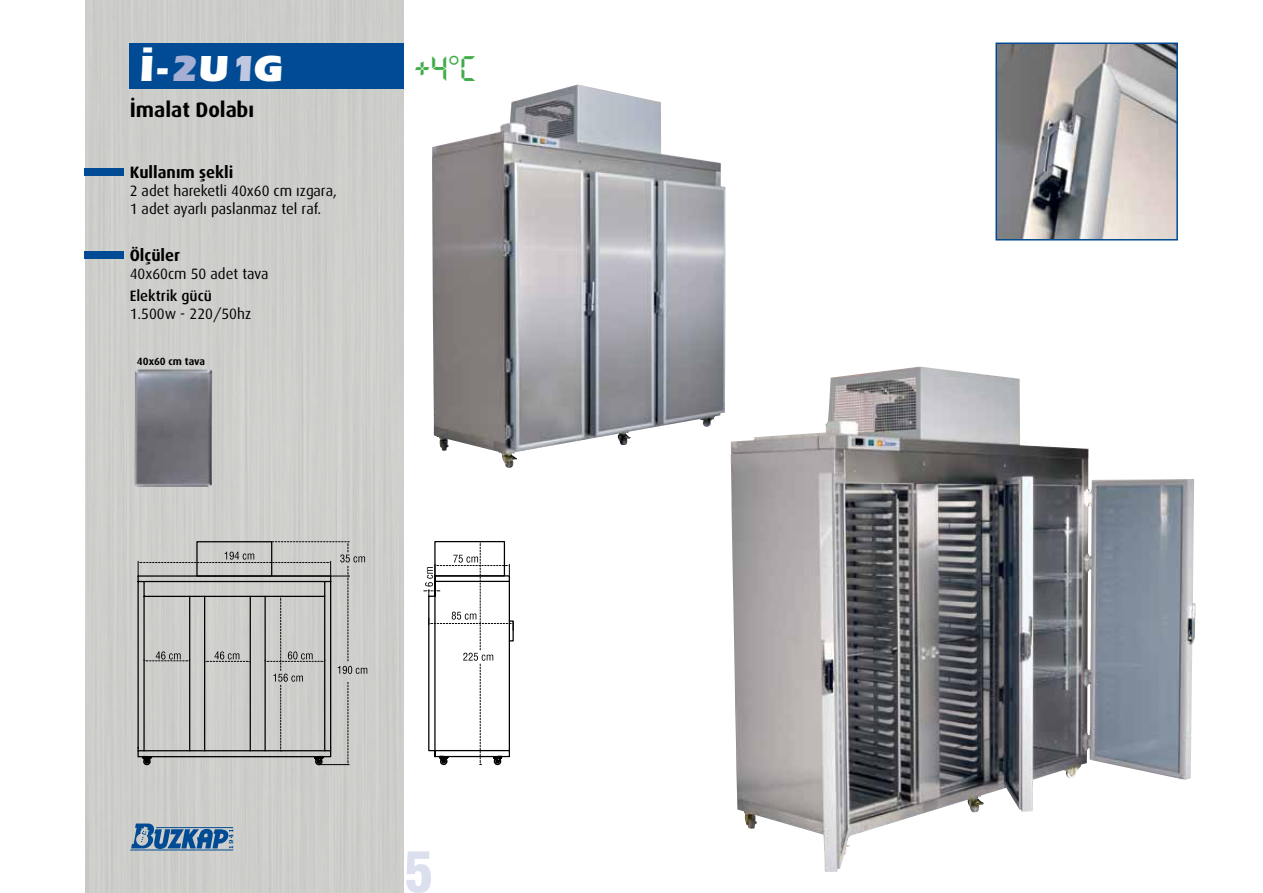
<style>
.page{position:relative;width:1263px;height:893px;background:#fff}
.page>*{position:absolute;margin:0;border:0;box-sizing:border-box;transform-origin:0 0}
.t1{font:55.5px "Helvetica Condensed Black Tr";color:#dcdfee}
.t2{font:37.5px "Eras Ultra Bold Tr";color:#fff}
.t3{font:34.5px "Digiface Tr";color:#41ad49}
.t4{font:21px "Dax Bold Tr";color:#000}
.t5{font:16.5px "Dax Bold Tr";color:#000}
.t6{font:15px/18px "Dax Regular Tr";color:#000}
.t7{font:15px "Dax Medium Tr";color:#000}
.t8{font:10.5px "Dax Bold Tr";color:#000}
.s1{color:#a4afd3}
.s2{color:#c0c7e1}
</style>
<div class="page">
<div style="left:85px;top:0;width:319px;height:893px;background:#cdcdcb"></div>
<div style="left:129px;top:43px;width:275px;height:45px;background:#004b93"></div>
<svg style="left:131px;top:823px;width:102px;height:26px;background:#658bae"></svg>
<hr style="left:130px;top:849px;width:103px;height:1px;background:#004b93">
<hr style="left:156px;top:827px;width:77px;height:1px;background:#004b93">
<img style="left:731px;top:378px;width:455px;height:494px">
<img style="left:432px;top:85px;width:293px;height:383px">
<div style="left:85px;top:168px;width:39px;height:8px;background:#004b93"></div>
<div style="left:85px;top:251px;width:39px;height:7px;background:#004b93"></div>
<svg style="left:129px;top:541px;width:238px;height:233px;background:#bebebb"></svg>
<svg style="left:424px;top:541px;width:90px;height:225px"></svg>
<img style="left:998px;top:46px;width:177px;height:192px">
<div style="left:995px;top:43px;width:183px;height:198px;border:2px solid #004b93"></div>
<img style="left:134px;top:369px;width:79px;height:119px">
<h2 class="t2" style="left:139px;top:47px;width:145px">İ-<span class="s1">2</span>U<span class="s2">1</span>G</h2>
<h3 class="t4" style="left:130px;top:98px;width:126px">‹malat Dolab›</h3>
<p class="t5" style="left:130px;top:163px;width:105px">Kullanım flekli</p>
<p class="t6" style="left:130px;top:182px;width:209px">2 adet hareketli 40x60 cm ›zgara,<br>1 adet ayarlı paslanmaz tel raf.</p>
<p class="t5" style="left:130px;top:246px;width:52px">Ölçüler</p>
<p class="t6" style="left:130px;top:265px;width:140px">40x60cm 50 adet tava</p>
<p class="t7" style="left:130px;top:288px;width:84px">Elektrik gücü</p>
<p class="t6" style="left:130px;top:305px;width:123px">1.500w - 220/50hz</p>
<p class="t8" style="left:137px;top:356px;width:70px">40x60 cm tava</p>
<h3 class="t3" style="left:414px;top:46px;width:63px">+4°C</h3>
<h1 class="t1" style="left:405px;top:837px;width:29px">5</h1>
</div>
